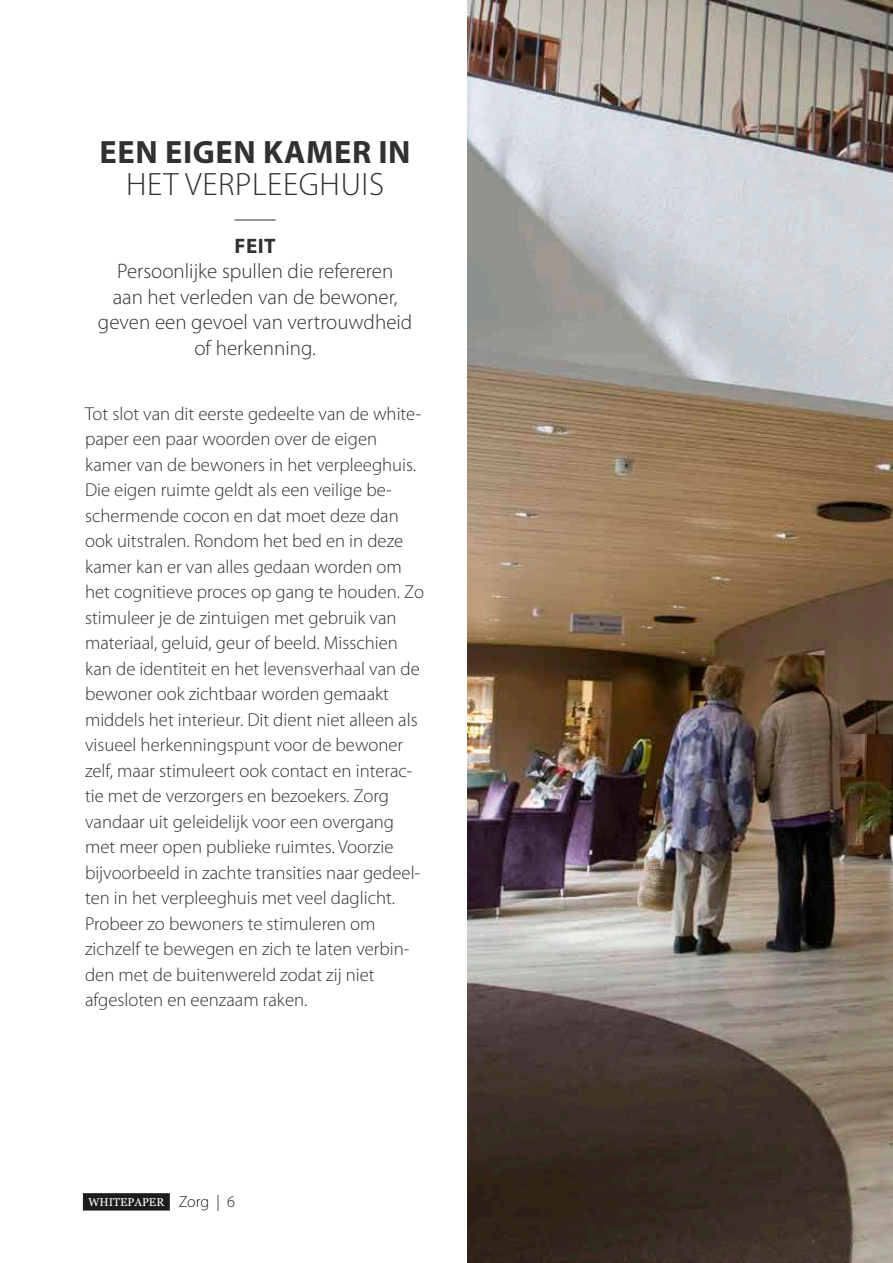
<style>
.page{position:relative;width:893px;height:1263px;background:#fff}
.page>*{position:absolute;margin:0;border:0;box-sizing:border-box;transform-origin:0 0}
.titel{font:700 32.4px/31.5px "Myriad Pro";letter-spacing:.02em;color:#313130;text-align:center}
.feitje{font:300 21px/25.5px "Myriad Pro";color:#313130;text-align:center}
.feitje-2{font:700 21px "Myriad Pro";color:#313130}
.brood{font:300 18.75px/25.5px "Myriad Pro";color:#313130}
.t1{font:11.4px "Georgia";color:#fff}
.s1{font-weight:300}
.s2{font-family:"Myriad Pro";font-weight:300;font-size:16.2px;color:#1d1d1b}
</style>
<div class="page">
<hr style="left:234px;top:220px;width:42px;height:1px;background:#313130">
<img style="left:468px;top:0;width:425px;height:1263px">
<div style="left:83px;top:1193px;width:87px;height:17px;background:#1d1d1b"></div>
<p class="titel" style="left:100px;top:137px;width:313px">EEN EIGEN KAMER IN<br><span class="s1">HET VERPLEEGHUIS</span></p>
<p class="feitje-2" style="left:235px;top:234px;width:43px">FEIT</p>
<p class="feitje" style="left:98px;top:259px;width:316px">Persoonlijke spullen die refereren<br>aan het verleden van de bewoner, geven een gevoel van vertrouwdheid of herkenning.</p>
<p class="brood" style="left:85px;top:401px;width:340px">Tot slot van dit eerste gedeelte van de white&shy;paper een paar woorden over de eigen kamer van de bewoners in het verpleeghuis.<br>Die eigen ruimte geldt als een veilige be&shy;schermende cocon en dat moet deze dan ook uitstralen. Rondom het bed en in deze kamer kan er van alles gedaan worden om het cognitieve proces op gang te houden. Zo stimuleer je de zintuigen met gebruik van materiaal, geluid, geur of beeld. Misschien kan de identiteit en het levensverhaal van de bewoner ook zichtbaar worden gemaakt middels het interieur. Dit dient niet alleen als visueel herkenningspunt voor de bewoner zelf, maar stimuleert ook contact en interac&shy;tie met de verzorgers en bezoekers. Zorg vandaar uit geleidelijk voor een overgang met meer open publieke ruimtes. Voorzie bijvoorbeeld in zachte transities naar gedeel&shy;ten in het verpleeghuis met veel daglicht.<br>Probeer zo bewoners te stimuleren om zichzelf te bewegen en zich te laten verbin&shy;den met de buitenwereld zodat zij niet afgesloten en eenzaam raken.</p>
<p class="t1" style="left:88px;top:1193px;width:148px">WHITEPAPER <span class="s2">Zorg | 6</span></p>
</div>
